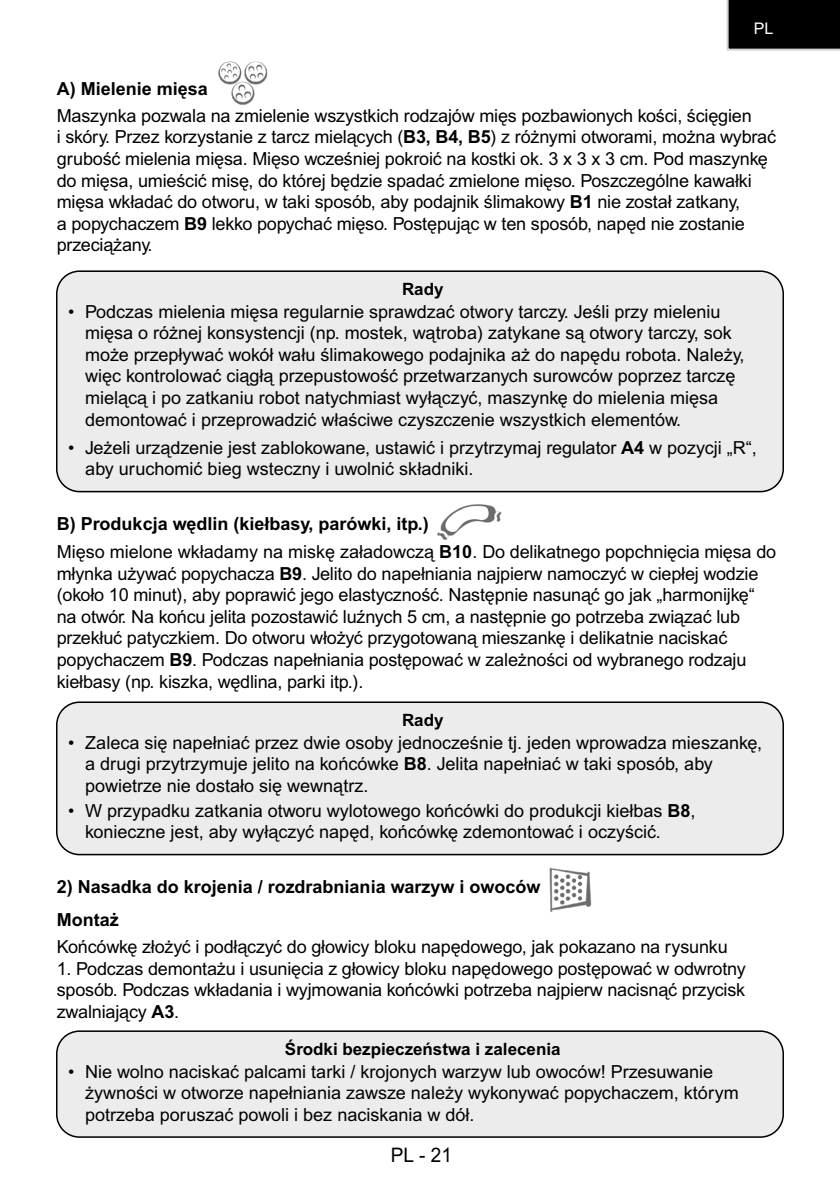
<style>
.page{position:relative;width:840px;height:1191px;background:#fff}
.page>*{position:absolute;margin:0;border:0;box-sizing:border-box;transform-origin:0 0}
.t1{font:20px "Arial MT Pro";color:#000;scale:.95 1}
.klasický_text{font:18px/21.6px "Arial MT Pro";letter-spacing:-.01em;color:#000}
.nadpis_mini_2__Malé{font:700 18px "Arial MT Pro";color:#000}
.RÁMEČEK_-_nadpisek{font:700 17px "Arial MT Pro";color:#000}
.t2{font:16px "Arial MT Pro";color:#fff}
.s1{font-weight:700}
</style>
<div class="page">
<svg style="left:726px;top:0;width:113px;height:51px"></svg>
<div style="left:742px;top:15px;width:45px;height:28px;border:1px solid #000;border-radius:50%"></div>
<div style="left:57px;top:270px;width:725px;height:223px;background:#ececec;border-radius:23px"></div>
<div style="left:56px;top:270px;width:727px;height:222px;border:2px solid #000;border-radius:23px"></div>
<div style="left:57px;top:701px;width:725px;height:154px;background:#ececec;border-radius:23px"></div>
<div style="left:56px;top:701px;width:727px;height:154px;border:2px solid #000;border-radius:23px"></div>
<div style="left:57px;top:1030px;width:725px;height:108px;background:#ececec;border-radius:23px"></div>
<div style="left:56px;top:1030px;width:727px;height:107px;border:2px solid #000;border-radius:23px"></div>
<img style="left:218px;top:61px;width:50px;height:44px">
<img style="left:437px;top:504px;width:65px;height:36px">
<img style="left:549px;top:867px;width:43px;height:46px">
<p class="t2" style="left:753px;top:20px;width:21px">PL</p>
<p class="nadpis_mini_2__Malé" style="left:57px;top:78px;width:153px">A) Mielenie mięsa</p>
<p class="klasický_text" style="left:57px;top:106px;width:720px">Maszynka pozwala na zmielenie wszystkich rodzajów mięs pozbawionych kości, ścięgien<br>i skóry. Przez korzystanie z tarcz mielących (<span class="s1">B3, B4, B5</span>) z różnymi otworami, można wybrać grubość mielenia mięsa. Mięso wcześniej pokroić na kostki ok. 3 x 3 x 3 cm. Pod maszynkę do mięsa, umieścić misę, do której będzie spadać zmielone mięso. Poszczególne kawałki mięsa wkładać do otworu, w taki sposób, aby podajnik ślimakowy <span class="s1">B1</span> nie został zatkany,<br>a popychaczem <span class="s1">B9</span> lekko popychać mięso. Postępując w ten sposób, napęd nie zostanie przeciążany.</p>
<p class="RÁMEČEK_-_nadpisek" style="left:402px;top:279px;width:43px">Rady</p>
<p class="klasický_text" style="left:85px;top:301px;width:660px;text-indent:-17px">• Podczas mielenia mięsa regularnie sprawdzać otwory tarczy. Jeśli przy mieleniu mięsa o różnej konsystencji (np. mostek, wątroba) zatykane są otwory tarczy, sok może przepływać wokół wału ślimakowego podajnika aż do napędu robota. Należy, więc kontrolować ciągłą przepustowość przetwarzanych surowców poprzez tarczę mielącą i po zatkaniu robot natychmiast wyłączyć, maszynkę do mielenia mięsa demontować i przeprowadzić właściwe czyszczenie wszystkich elementów.</p>
<p class="klasický_text" style="left:85px;top:437px;width:672px;text-indent:-17px">• Jeżeli urządzenie jest zablokowane, ustawić i przytrzymaj regulator <span class="s1">A4</span> w pozycji „R“, aby uruchomić bieg wsteczny i uwolnić składniki.</p>
<p class="nadpis_mini_2__Malé" style="left:57px;top:513px;width:373px">B) Produkcja wędlin (kiełbasy, parówki, itp.)</p>
<p class="klasický_text" style="left:57px;top:542px;width:720px">Mięso mielone wkładamy na miskę załadowczą <span class="s1">B10</span>. Do delikatnego popchnięcia mięsa do młynka używać popychacza <span class="s1">B9</span>. Jelito do napełniania najpierw namoczyć w ciepłej wodzie (około 10 minut), aby poprawić jego elastyczność. Następnie nasunąć go jak „harmonijkę“ na otwór. Na końcu jelita pozostawić luźnych 5 cm, a następnie go potrzeba związać lub przekłuć patyczkiem. Do otworu włożyć przygotowaną mieszankę i delikatnie naciskać popychaczem <span class="s1">B9</span>. Podczas napełniania postępować w zależności od wybranego rodzaju kiełbasy (np. kiszka, wędlina, parki itp.).</p>
<p class="RÁMEČEK_-_nadpisek" style="left:402px;top:710px;width:43px">Rady</p>
<p class="klasický_text" style="left:85px;top:732px;width:678px;text-indent:-17px">• Zaleca się napełniać przez dwie osoby jednocześnie tj. jeden wprowadza mieszankę, a drugi przytrzymuje jelito na końcówke <span class="s1">B8</span>. Jelita napełniać w taki sposób, aby powietrze nie dostało się wewnątrz.</p>
<p class="klasický_text" style="left:85px;top:800px;width:611px;text-indent:-17px">• W przypadku zatkania otworu wylotowego końcówki do produkcji kiełbas <span class="s1">B8</span>, konieczne jest, aby wyłączyć napęd, końcówkę zdemontować i oczyścić.</p>
<p class="nadpis_mini_2__Malé" style="left:57px;top:876px;width:485px">2) Nasadka do krojenia / rozdrabniania warzyw i owoców</p>
<p class="nadpis_mini_2__Malé" style="left:57px;top:908px;width:63px">Montaż</p>
<p class="klasický_text" style="left:57px;top:936px;width:672px">Końcówkę złożyć i podłączyć do głowicy bloku napędowego, jak pokazano na rysunku</p>
<p class="klasický_text" style="left:57px;top:958px;width:690px;text-align:justify">1. Podczas demontażu i usunięcia z głowicy bloku napędowego postępować w odwrotny sposób. Podczas wkładania i wyjmowania końcówki potrzeba najpierw nacisnąć przycisk zwalniający <span class="s1">A3</span>.</p>
<p class="RÁMEČEK_-_nadpisek" style="left:285px;top:1039px;width:277px">Środki bezpieczeństwa i zalecenia</p>
<p class="klasický_text" style="left:85px;top:1061px;width:654px;text-indent:-17px">• Nie wolno naciskać palcami tarki / krojonych warzyw lub owoców! Przesuwanie żywności w otworze napełniania zawsze należy wykonywać popychaczem, którym potrzeba poruszać powoli i bez naciskania w dół.</p>
<p class="t1" style="left:390px;top:1143px;width:66px">PL - 21</p>
</div>
